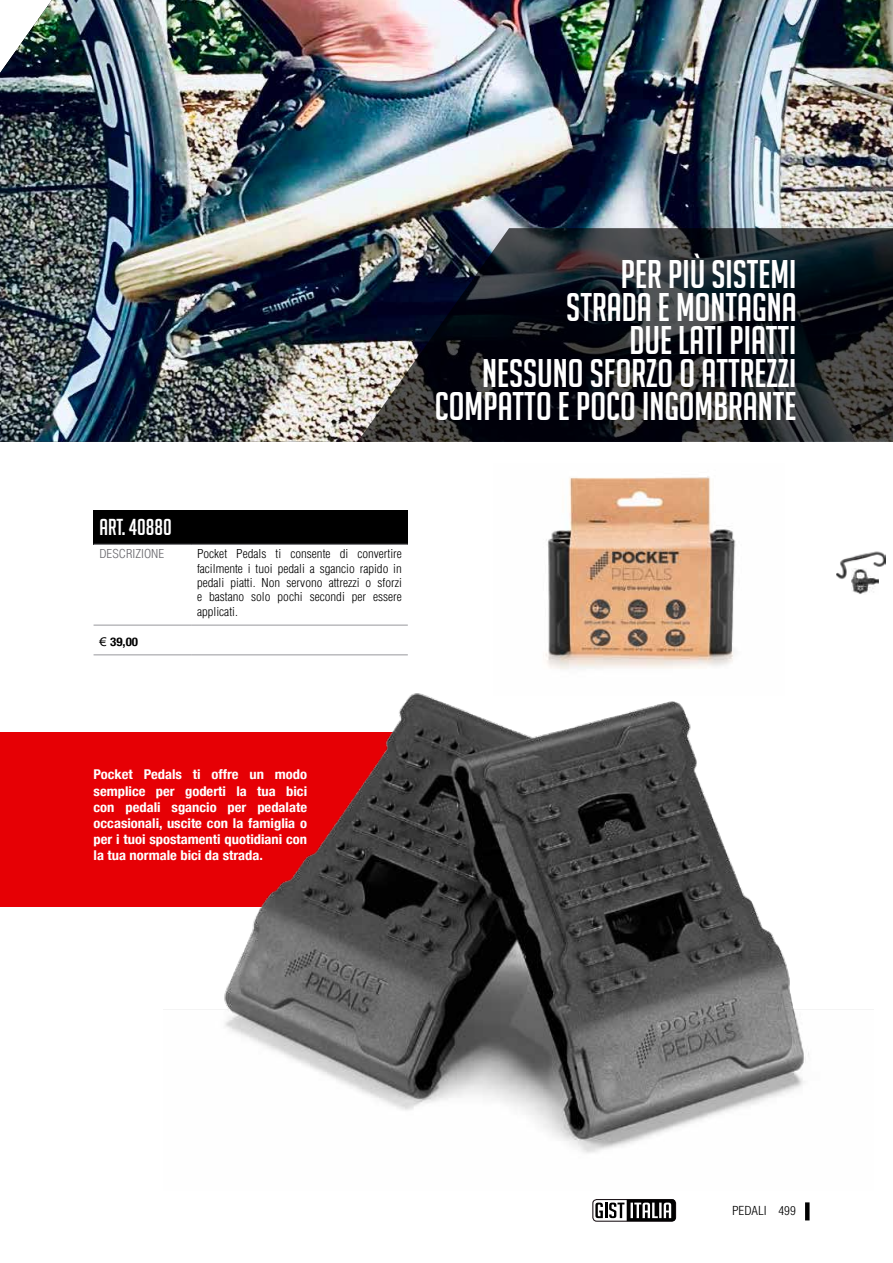
<style>
.page{position:relative;width:893px;height:1263px;background:#fff}
.page>*{position:absolute;margin:0;border:0;box-sizing:border-box;transform-origin:0 0}
.t1{font:39px/33px "Big Noodle Titling";color:#fff;text-align:right}
.t2{font:22.5px "Big Noodle Titling";color:#fff}
.t3{font:700 condensed 13.5px/16.2px "Helvetica Neue";color:#fff;text-align:justify;scale:1.08 1}
.t4{font:300 condensed 12.15px "Helvetica";color:#000;scale:1.08 1}
.t5{font:300 condensed 12px/14.4px "Helvetica";color:#000;text-align:justify;scale:1.08 1}
.t6{font:300 condensed 12px "Helvetica";color:#68676c;scale:1.08 1}
.t7{font:700 condensed 12px "Helvetica Neue";color:#000;scale:1.08 1}
.s1{font-family:"Arial";font-weight:400;font-stretch:normal}
.s2{font-size:12px}
</style>
<div class="page">
<div style="left:805px;top:1202px;width:5px;height:18px;background:#000"></div>
<img style="left:0;top:0;width:893px;height:442px">
<svg style="left:358px;top:228px;width:535px;height:214px;background:#23262d"></svg>
<div style="left:0;top:732px;width:429px;height:175px;background:#e60005"></div>
<img style="left:164px;top:624px;width:709px;height:529px">
<div style="left:592px;top:1199px;width:84px;height:23px;border:1px solid #20181c;border-radius:4px"></div>
<svg style="left:595px;top:1199px;width:80px;height:22px"></svg>
<div style="left:94px;top:510px;width:314px;height:34px;background:#000"></div>
<hr style="left:94px;top:544px;width:97px;height:1px;background:#98989c">
<hr style="left:191px;top:544px;width:217px;height:1px;background:#98989c">
<hr style="left:94px;top:625px;width:97px;height:1px;background:#98989c">
<hr style="left:191px;top:625px;width:217px;height:1px;background:#98989c">
<hr style="left:94px;top:654px;width:97px;height:1px;background:#98989c">
<hr style="left:191px;top:654px;width:217px;height:1px;background:#98989c">
<img style="left:494px;top:476px;width:290px;height:220px">
<img style="left:851px;top:582px;width:28px;height:12px">
<img style="left:836px;top:551px;width:49px;height:31px">
<h1 class="t1" style="left:435px;top:258px;width:363px">PER PIÙ SISTEMI<br>STRADA E MONTAGNA<br>DUE LATI PIATTI<br>NESSUNO SFORZO O ATTREZZI<br>COMPATTO E POCO INGOMBRANTE</h1>
<h2 class="t2" style="left:99px;top:515px;width:74px">ART. 40880</h2>
<p class="t6" style="left:99px;top:546px;width:61px">DESCRIZIONE</p>
<p class="t5" style="left:197px;top:546px;width:191px">Pocket Pedals ti consente di convertire facilmente i tuoi pedali a sgancio rapido in pedali piatti. Non servono attrezzi o sforzi e bastano solo pochi secondi per essere applicati.</p>
<p class="t7" style="left:99px;top:634px;width:37px"><span class="s1">€</span> 39,00</p>
<p class="t3" style="left:94px;top:766px;width:199px">Pocket Pedals ti offre un modo semplice per goderti la tua bici con pedali sgancio per pedalate occasionali, uscite con la famiglia o per i tuoi spostamenti quotidiani con la tua normale bici da strada.</p>
<p class="t4" style="left:732px;top:1203px;width:60px">PEDALI <span class="s2">499</span></p>
</div>
